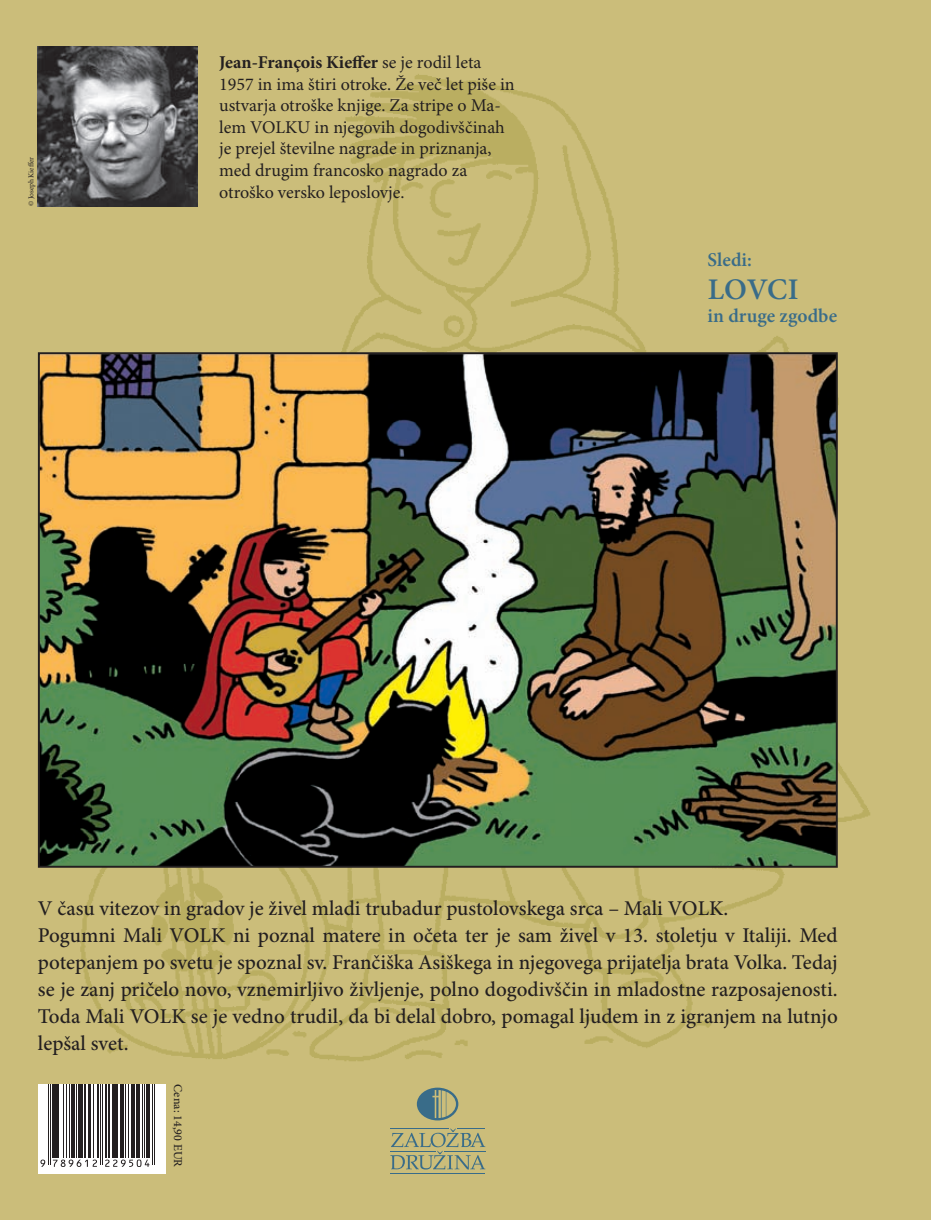
<style>
.page{position:relative;width:931px;height:1220px;background:#fff}
.page>*{position:absolute;margin:0;border:0;box-sizing:border-box;transform-origin:0 0}
.t1{font:600 30px "Minion Pro";color:#396c89}
.t2{font:500 21px/27px "Minion Pro";color:#231f20}
.t3{font:600 19.5px "Minion Pro";color:#396c89}
.t4{font:18px/21.6px "Minion Pro";color:#231f20}
.t5{font:500 12px "Minion Pro";color:#231f20}
.t6{font:7.5px "Minion Pro";color:#231f20}
.s1{font-weight:700}
</style>
<div class="page">
<div style="left:0;top:0;width:930px;height:1220px;background:#cbbd7a"></div>
<img style="left:37px;top:46px;width:833px;height:1015px">
<img style="left:38px;top:46px;width:160px;height:160px">
<img style="left:38px;top:352px;width:799px;height:515px">
<svg style="left:390px;top:1128px;width:95px;height:41px"></svg>
<hr style="left:390px;top:1173px;width:95px;height:1px;background:#396c89">
<hr style="left:444px;top:1150px;width:41px;height:1px;background:#396c89">
<svg style="left:417px;top:1087px;width:41px;height:33px"></svg>
<div style="left:38px;top:1084px;width:127px;height:89px;background:#fff"></div>
<hr style="left:48px;top:1084px;width:1px;height:81px;background:#231f20">
<hr style="left:50px;top:1084px;width:1px;height:81px;background:#231f20">
<hr style="left:52px;top:1084px;width:3px;height:74px;background:#231f20">
<hr style="left:57px;top:1084px;width:2px;height:74px;background:#231f20">
<hr style="left:63px;top:1084px;width:1px;height:74px;background:#231f20">
<hr style="left:66px;top:1084px;width:1px;height:74px;background:#231f20">
<hr style="left:69px;top:1084px;width:1px;height:74px;background:#231f20">
<hr style="left:72px;top:1084px;width:3px;height:74px;background:#231f20">
<hr style="left:76px;top:1084px;width:1px;height:74px;background:#231f20">
<div style="left:78px;top:1084px;width:5px;height:74px;background:#231f20"></div>
<hr style="left:84px;top:1084px;width:2px;height:74px;background:#231f20">
<hr style="left:89px;top:1084px;width:2px;height:74px;background:#231f20">
<hr style="left:93px;top:1084px;width:1px;height:74px;background:#231f20">
<hr style="left:97px;top:1084px;width:2px;height:74px;background:#231f20">
<hr style="left:100px;top:1084px;width:1px;height:81px;background:#231f20">
<hr style="left:102px;top:1084px;width:1px;height:81px;background:#231f20">
<hr style="left:104px;top:1084px;width:2px;height:74px;background:#231f20">
<hr style="left:108px;top:1084px;width:2px;height:74px;background:#231f20">
<hr style="left:112px;top:1084px;width:2px;height:74px;background:#231f20">
<hr style="left:116px;top:1084px;width:2px;height:74px;background:#231f20">
<hr style="left:120px;top:1084px;width:3px;height:74px;background:#231f20">
<hr style="left:125px;top:1084px;width:1px;height:74px;background:#231f20">
<hr style="left:128px;top:1084px;width:1px;height:74px;background:#231f20">
<hr style="left:132px;top:1084px;width:3px;height:74px;background:#231f20">
<hr style="left:136px;top:1084px;width:3px;height:74px;background:#231f20">
<hr style="left:142px;top:1084px;width:1px;height:74px;background:#231f20">
<hr style="left:144px;top:1084px;width:1px;height:74px;background:#231f20">
<hr style="left:146px;top:1084px;width:4px;height:74px;background:#231f20">
<hr style="left:152px;top:1084px;width:1px;height:81px;background:#231f20">
<hr style="left:154px;top:1084px;width:1px;height:81px;background:#231f20">
<svg style="left:40px;top:1159px;width:5px;height:7px"></svg>
<svg style="left:53px;top:1159px;width:44px;height:8px"></svg>
<svg style="left:105px;top:1159px;width:44px;height:8px"></svg>
<p class="t6" style="left:28px;top:206px;width:50px;rotate:-90deg">© Joseph Kieffer</p>
<p class="t4" style="left:219px;top:53px;width:297px"><span class="s1">Jean-François Kieffer</span> se je rodil leta 1957 in ima štiri otroke. Že več let piše in ustvarja otroške knjige. Za stripe o Ma&shy;lem VOLKU in njegovih dogodivščinah je prejel številne nagrade in priznanja, med drugim francosko nagrado za otroško versko leposlovje.</p>
<p class="t3" style="left:707px;top:252px;width:46px">Sledi:</p>
<h1 class="t1" style="left:707px;top:278px;width:92px">LOVCI</h1>
<p class="t3" style="left:707px;top:309px;width:131px">in druge zgodbe</p>
<p class="t2" style="left:38px;top:896px;width:801px">V času vitezov in gradov je živel mladi trubadur pustolovskega srca – Mali VOLK.<br>Pogumni Mali VOLK ni poznal matere in očeta ter je sam živel v 13. stoletju v Italiji. Med potepanjem po svetu je spoznal sv. Frančiška Asiškega in njegovega prijatelja brata Volka. Tedaj se je zanj pričelo novo, vznemirljivo življenje, polno dogodivščin in mladostne razposajenosti.<br>Toda Mali VOLK se je vedno trudil, da bi delal dobro, pomagal ljudem in z igranjem na lutnjo lepšal svet.</p>
<p class="t5" style="left:182px;top:1084px;width:84px;rotate:90deg">Cena: 14,90 EUR</p>
</div>
